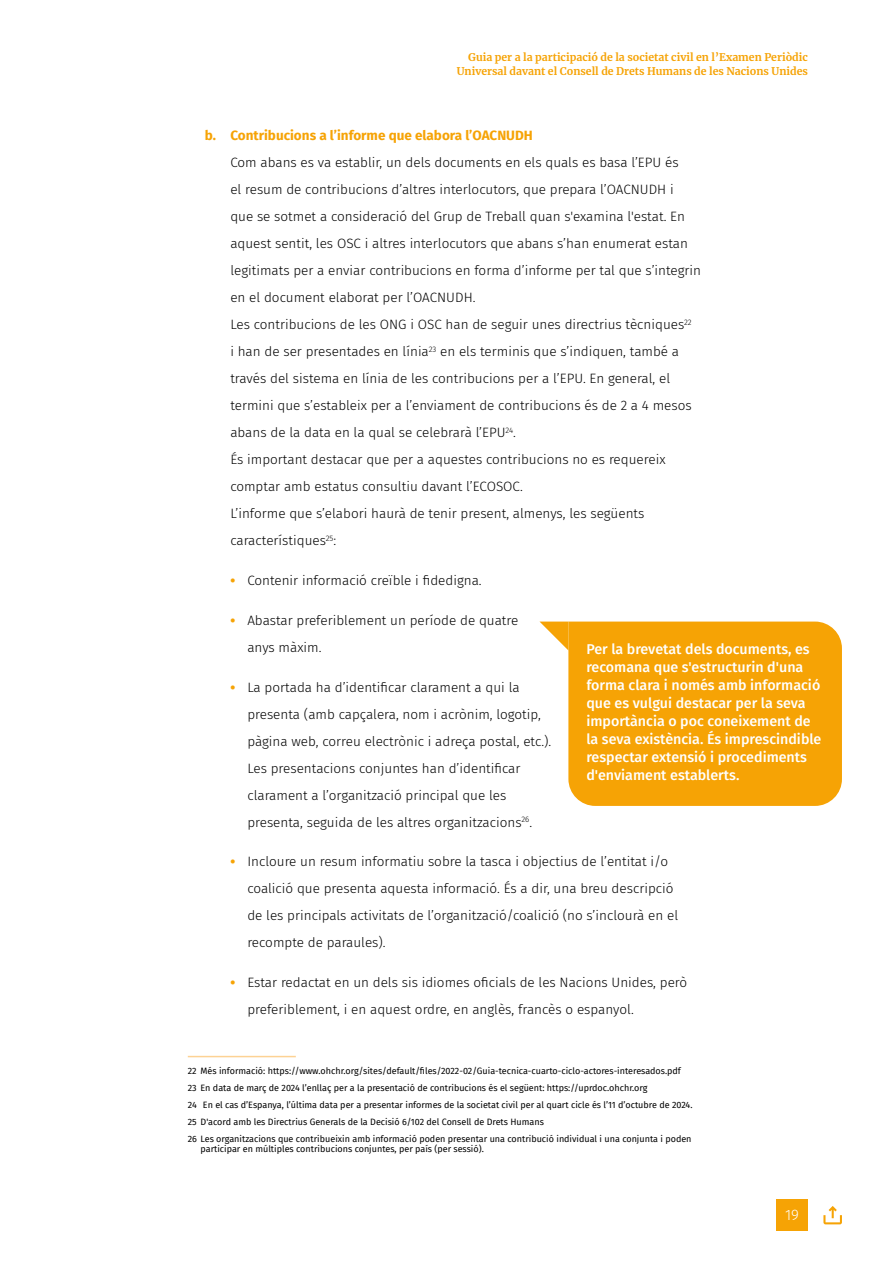
<style>
.page{position:relative;width:893px;height:1263px;background:#fff}
.page>*{position:absolute;margin:0;border:0;box-sizing:border-box;transform-origin:0 0}
.t1{font:300 15px "Fira Sans";color:#fff}
.t2{font:500 14.25px/18px "Fira Sans";color:#fff}
.t3{font:300 13.5px/27px "Fira Sans";color:#000}
.t4{font:700 13.5px "Fira Sans";color:#f6a305}
.t5{font:700 10.5px/13.5px "Merriweather";color:#f6a305;text-align:right}
.t6{font:9px/17px "Fira Sans";color:#000}
.s1{font-weight:800;color:#f6a305}
</style>
<div class="page">
<div style="left:776px;top:1199px;width:32px;height:32px;background:#f6a305"></div>
<svg style="left:823px;top:1206px;width:19px;height:18px"></svg>
<hr style="left:188px;top:1056px;width:108px;height:1px;background:#fdd294">
<div style="left:568px;top:621px;width:274px;height:185px;background:#f6a305"></div>
<svg style="left:539px;top:621px;width:29px;height:29px"></svg>
<p class="t5" style="left:457px;top:50px;width:353px">Guia per a la participació de la societat civil en l’Examen Periòdic<br>Universal davant el Consell de Drets Humans de les Nacions Unides</p>
<p class="t4" style="left:205px;top:124px;width:330px">b. Contribucions a l’informe que elabora l’OACNUDH</p>
<p class="t3" style="left:230px;top:149px;width:472px">Com abans es va establir, un dels documents en els quals es basa l’EPU és<br>el resum de contribucions d’altres interlocutors, que prepara l’OACNUDH i<br>que se sotmet a consideració del Grup de Treball quan s'examina l'estat. En aquest sentit, les OSC i altres interlocutors que abans s’han enumerat estan legitimats per a enviar contribucions en forma d’informe per tal que s’integrin en el document elaborat per l’OACNUDH.<br>Les contribucions de les ONG i OSC han de seguir unes directrius tècniques<sup>22<br></sup>i han de ser presentades en línia<sup>23</sup> en els terminis que s’indiquen, també a través del sistema en línia de les contribucions per a l’EPU. En general, el termini que s’estableix per a l’enviament de contribucions és de 2 a 4 mesos abans de la data en la qual se celebrarà l’EPU<sup>24</sup>.<br>És important destacar que per a aquestes contribucions no es requereix comptar amb estatus consultiu davant l’ECOSOC.<br>L’informe que s’elabori haurà de tenir present, almenys, les següents característiques<sup>25</sup>:</p>
<p class="t3" style="left:230px;top:567px;width:253px"><span class="s1">•</span> Contenir informació creïble i fidedigna.</p>
<p class="t3" style="left:247px;top:606px;width:273px;text-indent:-17px"><span class="s1">•</span> Abastar preferiblement un període de quatre anys màxim.</p>
<p class="t3" style="left:247px;top:673px;width:306px;text-indent:-17px"><span class="s1">•</span> La portada ha d’identificar clarament a qui la presenta (amb capçalera, nom i acrònim, logotip, pàgina web, correu electrònic i adreça postal, etc.).<br>Les presentacions conjuntes han d’identificar clarament a l’organització principal que les presenta, seguida de les altres organitzacions<sup>26</sup>.</p>
<p class="t3" style="left:247px;top:848px;width:432px;text-indent:-17px"><span class="s1">•</span> Incloure un resum informatiu sobre la tasca i objectius de l’entitat i/o coalició que presenta aquesta informació. És a dir, una breu descripció de les principals activitats de l’organització/coalició (no s’inclourà en el recompte de paraules).</p>
<p class="t3" style="left:247px;top:969px;width:441px;text-indent:-17px"><span class="s1">•</span> Estar redactat en un dels sis idiomes oficials de les Nacions Unides, però preferiblement, i en aquest ordre, en anglès, francès o espanyol.</p>
<p class="t2" style="left:586px;top:640px;width:236px">Per la brevetat dels documents, es recomana que s'estructurin d'una forma clara i només amb informació que es vulgui destacar per la seva importància o poc coneixement de la seva existència. És imprescindible respectar extensió i procediments d'enviament establerts.</p>
<p class="t6" style="left:188px;top:1062px;width:506px">22 Més informació: https://www.ohchr.org/sites/default/files/2022-02/Guia-tecnica-cuarto-ciclo-actores-interesados.pdf<br>23 En data de març de 2024 l’enllaç per a la presentació de contribucions és el següent: https://uprdoc.ohchr.org<br>24 En el cas d’Espanya, l’última data per a presentar informes de la societat civil per al quart cicle és l’11 d’octubre de 2024.<br>25 D'acord amb les Directrius Generals de la Decisió 6/102 del Consell de Drets Humans<br>26 Les organitzacions que contribueixin amb informació poden presentar una contribució individual i una conjunta i poden</p>
<p class="t6" style="left:201px;top:1140px;width:285px">participar en múltiples contribucions conjuntes, per país (per sessió).</p>
<p class="t1" style="left:785px;top:1204px;width:15px">19</p>
</div>
